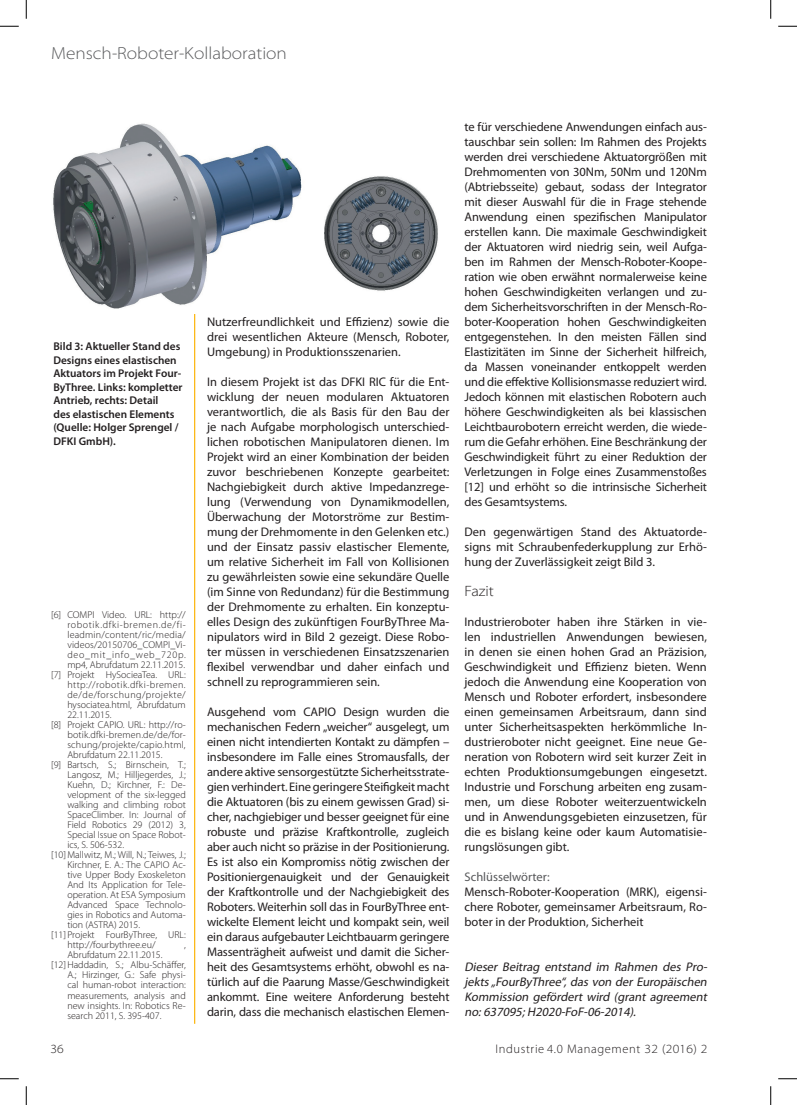
<style>
.page{position:relative;width:797px;height:1105px;background:#fff}
.page>*{position:absolute;margin:0;border:0;box-sizing:border-box;transform-origin:0 0}
.t1{font:300 semi-expanded 17.5px "Myriad Pro";color:#57585a}
.subhead{font:300 semi-expanded 15px "Myriad Pro";color:#231f20}
.t2{font:12.5px/15px "Myriad Pro";color:#231f20;text-align:justify}
.t3{font:italic 12.5px/15px "Myriad Pro";color:#231f20;text-align:justify}
.t4{font:300 12.5px "Myriad Pro";letter-spacing:.05em;color:#231f20}
.schlüssel{font:12.5px "Myriad Pro";color:#57585a}
.t5{font:300 semi-expanded 12.5px "Myriad Pro";color:#231f20}
.bildtitellinks{font:600 11.25px/13.5px "Myriad Pro";color:#231f20}
.literatur{font:300 10px/10px "Myriad Pro";color:#231f20;text-align:justify}
.s1{font-stretch:semi-expanded}
</style>
<div class="page">
<hr style="left:194px;top:120px;width:1px;height:904px;background:#fcb814">
<img style="left:53px;top:120px;width:385px;height:193px">
<svg style="left:0;top:25px;width:19px;height:2px"></svg>
<svg style="left:778px;top:25px;width:19px;height:2px"></svg>
<svg style="left:0;top:1078px;width:19px;height:1px"></svg>
<svg style="left:778px;top:1078px;width:19px;height:1px"></svg>
<svg style="left:25px;top:0;width:2px;height:19px"></svg>
<svg style="left:25px;top:1086px;width:2px;height:19px"></svg>
<svg style="left:770px;top:0;width:1px;height:19px"></svg>
<svg style="left:770px;top:1086px;width:1px;height:19px"></svg>
<h1 class="t1" style="left:51px;top:44px;width:237px">Mensch-Roboter-Kollaboration</h1>
<p class="bildtitellinks" style="left:53px;top:340px;width:131px">Bild 3: Aktueller Stand des<br>Designs eines elastischen<br>Aktuators im Projekt Four-<br>ByThree. Links: kompletter<br>Antrieb, rechts: Detail<br>des elastischen Elements (Quelle: Holger Sprengel /<br>DFKI GmbH).</p>
<p class="literatur" style="left:67px;top:610px;width:120px;text-indent:-16px">[6] COMPI Video. URL: http:// robotik.dfki-bremen.de/fi&shy;leadmin/content/ric/media/ videos/20150706_COMPI_Vi&shy;deo_mit_info_web_720p. mp4, Abrufdatum 22.11.2015.</p>
<p class="literatur" style="left:67px;top:670px;width:120px;text-indent:-16px">[7] Projekt HySocieaTea. URL: http://robotik.dfki-bremen. de/de/forschung/projekte/ hysociatea.html, Abrufdatum 22.11.2015.</p>
<p class="literatur" style="left:67px;top:720px;width:120px;text-indent:-16px">[8] Projekt CAPIO. URL: http://ro&shy;botik.dfki-bremen.de/de/for&shy;schung/projekte/capio.html, Abrufdatum 22.11.2015.</p>
<p class="literatur" style="left:67px;top:760px;width:120px;text-indent:-16px">[9] Bartsch, S.; Birnschein, T.; Langosz, M.; Hilljegerdes, J.; Kuehn, D.; Kirchner, F.: De&shy;velopment of the six-legged walking and climbing robot SpaceClimber. In: Journal of Field Robotics 29 (2012) 3, Special Issue on Space Robot&shy;ics, S. 506-532.</p>
<p class="literatur" style="left:67px;top:850px;width:120px;text-indent:-16px">[10]Mallwitz, M.; Will, N.; Teiwes, J.; Kirchner, E. A.: The CAPIO Ac&shy;tive Upper Body Exoskeleton And Its Application for Tele&shy;operation. At ESA Symposium Advanced Space Technolo&shy;gies in Robotics and Automa&shy;tion (ASTRA) 2015.</p>
<p class="literatur" style="left:67px;top:930px;width:120px;text-indent:-16px">[11]Projekt FourByThree, URL: http://fourbythree.eu/</p>
<p class="literatur" style="left:184px;top:940px;width:3px">,</p>
<p class="literatur" style="left:67px;top:950px;width:97px">Abrufdatum 22.11.2015.</p>
<p class="literatur" style="left:67px;top:960px;width:120px;text-indent:-16px">[12]Haddadin, S.; Albu-Schäffer, A.; Hirzinger, G.: Safe physi&shy;cal human-robot interaction: measurements, analysis and new insights. In: Robotics Re&shy;search 2011, S. 395-407.</p>
<p class="t2" style="left:207px;top:315px;width:244px">Nutzerfreundlichkeit und Effizienz) sowie die drei wesentlichen Akteure (Mensch, Roboter, Umgebung) in Produktionsszenarien.</p>
<p class="t2" style="left:207px;top:375px;width:244px">In diesem Projekt ist das DFKI RIC für die Ent&shy;wicklung der neuen modularen Aktuatoren verantwortlich, die als Basis für den Bau der je nach Aufgabe morphologisch unterschied&shy;lichen robotischen Manipulatoren dienen. Im Projekt wird an einer Kombination der beiden zuvor beschriebenen Konzepte gearbeitet:<br>Nachgiebigkeit durch aktive Impedanzrege&shy;lung (Verwendung von Dynamikmodellen, Überwachung der Motorströme zur Bestim&shy;mung der Drehmomente in den Gelenken etc.) und der Einsatz passiv elastischer Elemente, um relative Sicherheit im Fall von Kollisionen zu gewährleisten sowie eine sekundäre Quelle (im Sinne von Redundanz) für die Bestimmung der Drehmomente zu erhalten. Ein konzeptu&shy;elles Design des zukünftigen FourByThree Ma&shy;nipulators wird in Bild 2 gezeigt. Diese Robo&shy;ter müssen in verschiedenen Einsatzszenarien flexibel verwendbar und daher einfach und schnell zu reprogrammieren sein.</p>
<p class="t2" style="left:207px;top:705px;width:244px">Ausgehend vom CAPIO Design wurden die mechanischen Federn „weicher“ ausgelegt, um einen nicht intendierten Kontakt zu dämpfen – insbesondere im Falle eines Stromausfalls, der andere aktive sensorgestützte Sicherheitsstrate&shy;gien verhindert. Eine geringere Steifigkeit macht die Aktuatoren (bis zu einem gewissen Grad) si&shy;cher, nachgiebiger und besser geeignet für eine robuste und präzise Kraftkontrolle, zugleich aber auch nicht so präzise in der Positionierung.<br>Es ist also ein Kompromiss nötig zwischen der Positioniergenauigkeit und der Genauigkeit der Kraftkontrolle und der Nachgiebigkeit des Roboters. Weiterhin soll das in FourByThree ent&shy;wickelte Element leicht und kompakt sein, weil ein daraus aufgebauter Leichtbauarm geringere Massenträgheit aufweist und damit die Sicher&shy;heit des Gesamtsystems erhöht, obwohl es na&shy;türlich auf die Paarung Masse/Geschwindigkeit ankommt. Eine weitere Anforderung besteht darin, dass die mechanisch elastischen Elemen-</p>
<p class="t2" style="left:464px;top:120px;width:244px">te für verschiedene Anwendungen einfach aus&shy;tauschbar sein sollen: Im Rahmen des Projekts werden drei verschiedene Aktuatorgrößen mit Drehmomenten von 30Nm, 50Nm und 120Nm (Abtriebsseite) gebaut, sodass der Integrator mit dieser Auswahl für die in Frage stehende Anwendung einen spezifischen Manipulator erstellen kann. Die maximale Geschwindigkeit der Aktuatoren wird niedrig sein, weil Aufga&shy;ben im Rahmen der Mensch-Roboter-Koope&shy;ration wie oben erwähnt normalerweise keine hohen Geschwindigkeiten verlangen und zu&shy;dem Sicherheitsvorschriften in der Mensch-Ro&shy;boter-Kooperation hohen Geschwindigkeiten entgegenstehen. In den meisten Fällen sind Elastizitäten im Sinne der Sicherheit hilfreich, da Massen voneinander entkoppelt werden und die effektive Kollisionsmasse reduziert wird.<br>Jedoch können mit elastischen Robotern auch höhere Geschwindigkeiten als bei klassischen Leichtbaurobotern erreicht werden, die wiede&shy;rum die Gefahr erhöhen. Eine Beschränkung der Geschwindigkeit führt zu einer Reduktion der Verletzungen in Folge eines Zusammenstoßes [12] und erhöht so die intrinsische Sicherheit des Gesamtsystems.</p>
<p class="t2" style="left:464px;top:525px;width:244px">Den gegenwärtigen Stand des Aktuatorde&shy;signs mit Schraubenfederkupplung zur Erhö&shy;hung der Zuverlässigkeit zeigt Bild 3.</p>
<p class="subhead" style="left:464px;top:583px;width:31px">Fazit</p>
<p class="t2" style="left:464px;top:615px;width:244px">Industrieroboter haben ihre Stärken in vie&shy;len industriellen Anwendungen bewiesen, in denen sie einen hohen Grad an Präzision, Geschwindigkeit und Effizienz bieten. Wenn jedoch die Anwendung eine Kooperation von Mensch und Roboter erfordert, insbesondere einen gemeinsamen Arbeitsraum, dann sind unter Sicherheitsaspekten herkömmliche In&shy;dustrieroboter nicht geeignet. Eine neue Ge&shy;neration von Robotern wird seit kurzer Zeit in echten Produktionsumgebungen eingesetzt.<br>Industrie und Forschung arbeiten eng zusam&shy;men, um diese Roboter weiterzuentwickeln und in Anwendungsgebieten einzusetzen, für die es bislang keine oder kaum Automatisie&shy;rungslösungen gibt.</p>
<p class="schlüssel" style="left:464px;top:870px;width:87px">Schlüsselwörter:</p>
<p class="t2" style="left:464px;top:885px;width:244px">Mensch-Roboter-Kooperation (MRK), eigensi&shy;chere Roboter, gemeinsamer Arbeitsraum, Ro&shy;boter in der Produktion, Sicherheit</p>
<p class="t3" style="left:464px;top:960px;width:246px">Dieser Beitrag entstand im Rahmen des Pro&shy;jekts „FourByThree“, das von der Europäischen Kommission gefördert wird (grant agreement no:637095;H2020-FoF-06-2014).</p>
<p class="t5" style="left:51px;top:1042px;width:15px">36</p>
<p class="t4" style="left:495px;top:1042px;width:213px">Industrie 4.0 Management <span class="s1">32 (2016) 2</span></p>
</div>
